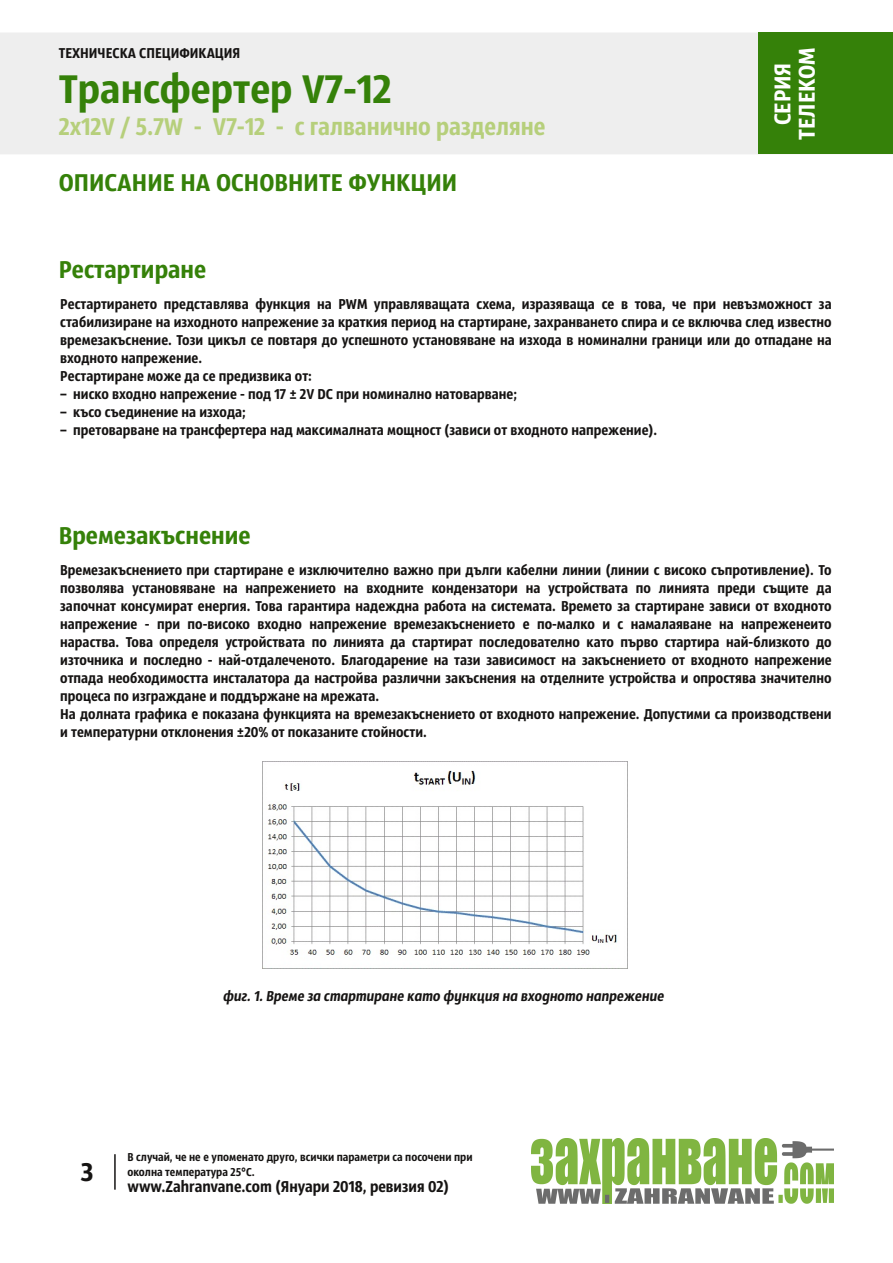
<style>
.page{position:relative;width:893px;height:1263px;background:#fff}
.page>*{position:absolute;margin:0;border:0;box-sizing:border-box;transform-origin:0 0}
.t1{font:42px "Sansus Webissimo";color:#358109;scale:1.04 1}
.t2{font:27px "Sansus Webissimo";color:#161413}
.t3{font:25.5px "Sansus Webissimo";color:#358109;scale:1.04 1}
.t4{font:25.5px "Sansus Webissimo";color:#b6cf7b}
.t5{font:24px/24px "Sansus Webissimo";color:#fff;text-align:center;scale:1.04 1}
.t6{font:16.5px "Sansus Webissimo";color:#161413}
.t7{font:15px/18px "Sansus Webissimo";color:#161413}
.t8{font:italic 15px "Sansus Webissimo";color:#161413}
.t9{font:12px/15px "Sansus Webissimo";letter-spacing:.005em;color:#161413}
</style>
<div class="page">
<div style="left:1px;top:33px;width:891px;height:121px;background:#eee"></div>
<img style="left:532px;top:1139px;width:301px;height:64px">
<hr style="left:114px;top:1154px;width:2px;height:36px;background:#161413">
<div style="left:758px;top:33px;width:135px;height:121px;background:#358109"></div>
<img style="left:262px;top:761px;width:366px;height:207px">
<p class="t7" style="left:59px;top:45px;width:183px">ТЕХНИЧЕСКА СПЕЦИФИКАЦИЯ</p>
<h1 class="t1" style="left:59px;top:72px;width:321px">Трансфертер V7-12</h1>
<h3 class="t4" style="left:59px;top:116px;width:488px">2x12V / 5.7W - V7-12 - с галванично разделяне</h3>
<h3 class="t3" style="left:59px;top:172px;width:385px">ОПИСАНИЕ НА ОСНОВНИТЕ ФУНКЦИИ</h3>
<h3 class="t5" style="left:773px;top:140px;width:90px;rotate:-90deg">СЕРИЯ<br>ТЕЛЕКОМ</h3>
<h3 class="t3" style="left:59px;top:259px;width:143px">Рестартиране</h3>
<p class="t7" style="left:60px;top:296px;width:773px">Рестартирането представлява функция на PWM управляващата схема, изразяваща се в това, че при невъзможност за стабилизиране на изходното напрежение за краткия период на стартиране, захранването спира и се включва след известно времезакъснение. Този цикъл се повтаря до успешното установяване на изхода в номинални граници или до отпадане на входното напрежение.<br>Рестартиране може да се предизвика от:</p>
<p class="t7" style="left:60px;top:386px;width:458px">– ниско входно напрежение - под 17 ± 2V DC при номинално натоварване;</p>
<p class="t7" style="left:60px;top:404px;width:187px">– късо съединение на изхода;</p>
<p class="t7" style="left:60px;top:422px;width:598px">– претоварване на трансфертера над максималната мощност (зависи от входното напрежение).</p>
<h3 class="t3" style="left:59px;top:524px;width:186px">Времезакъснение</h3>
<p class="t7" style="left:60px;top:562px;width:773px">Времезакъснението при стартиране е изключително важно при дълги кабелни линии (линии с високо съпротивление). То позволява установяване на напрежението на входните кондензатори на устройствата по линията преди същите да започнат консумират енергия. Това гарантира надеждна работа на системата. Времето за стартиране зависи от входното напрежение - при по-високо входно напрежение времезакъснението е по-малко и с намалаяване на напреженеито нараства. Това определя устройствата по линията да стартират последователно като първо стартира най-близкото до източника и последно - най-отдалеченото. Благодарение на тази зависимост на закъснението от входното напрежение отпада необходимостта инсталатора да настройва различни закъснения на отделните устройства и опростява значително процеса по изграждане и поддържане на мрежата.<br>На долната графика е показана функцията на времезакъснението от входното напрежение. Допустими са производствени и температурни отклонения ±20% от показаните стойности.</p>
<p class="t8" style="left:223px;top:990px;width:442px">фиг. 1. Време за стартиране като функция на входното напрежение</p>
<h2 class="t2" style="left:81px;top:1161px;width:14px">3</h2>
<p class="t9" style="left:128px;top:1151px;width:347px">В случай, че не е упоменато друго, всички параметри са посочени при околна температура 25°C.</p>
<p class="t6" style="left:128px;top:1179px;width:323px">www.Zahranvane.com (Януари 2018, ревизия 02)</p>
</div>
